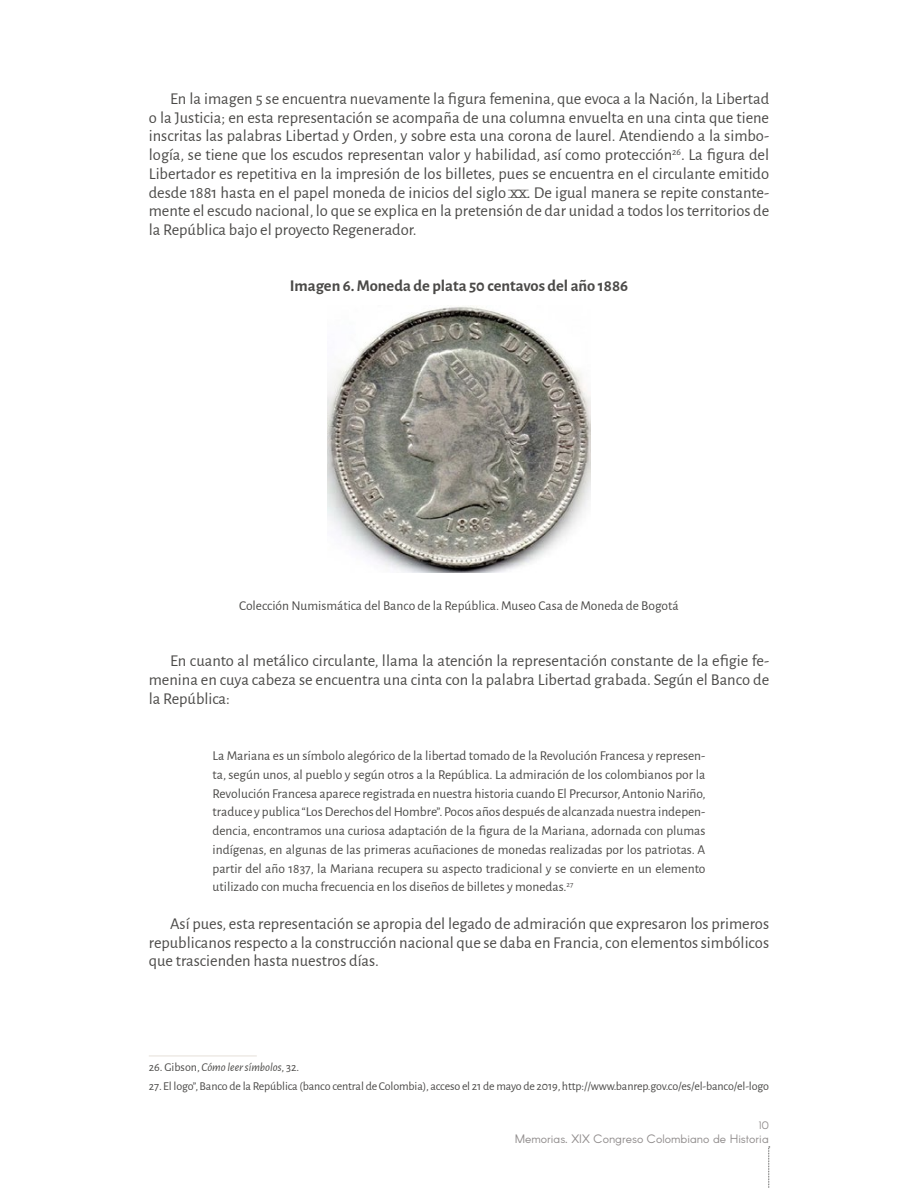
<style>
.page{position:relative;width:918px;height:1188px;background:#fff}
.page>*{position:absolute;margin:0;border:0;box-sizing:border-box;transform-origin:0 0}
.t1{font:16.5px/18.8px "Alegreya Sans";color:#4b4a48;text-align:justify}
.t2{font:700 16.5px "Alegreya Sans";color:#4b4a48}
.t3{font:13.5px/18.8px "Alegreya Sans";color:#4b4a48;text-align:justify}
.t4{font:12px "Alegreya Sans";letter-spacing:-.01em;color:#4b4a48}
.t5{font:12px "Arcon";color:#908c8c}
.t6{font:italic 12px "Alegreya Sans";color:#4b4a48}
.t7{font:10.5px "Arcon";color:#908c8c}
.s1{font-style:normal}
</style>
<div class="page">
<svg style="left:768px;top:1147px;width:2px;height:41px"></svg>
<img style="left:328px;top:306px;width:262px;height:267px">
<hr style="left:149px;top:1056px;width:108px;height:1px;background:#e5dfd8">
<p class="t1" style="left:149px;top:88px;width:622px;text-indent:21px">En la imagen 5 se encuentra nuevamente la figura femenina, que evoca a la Nación, la Libertad o la Justicia; en esta representación se acompaña de una columna envuelta en una cinta que tiene inscritas las palabras Libertad y Orden, y sobre esta una corona de laurel. Atendiendo a la simbo&shy;logía, se tiene que los escudos representan valor y habilidad, así como protección<sup>26</sup>. La figura del Libertador es repetitiva en la impresión de los billetes, pues se encuentra en el circulante emitido desde 1881 hasta en el papel moneda de inicios del siglo XX. De igual manera se repite constante&shy;mente el escudo nacional, lo que se explica en la pretensión de dar unidad a todos los territorios de la República bajo el proyecto Regenerador.</p>
<p class="t2" style="left:290px;top:274px;width:340px">Imagen 6. Moneda de plata 50 centavos del año 1886</p>
<p class="t3" style="left:239px;top:596px;width:441px">Colección Numismática del Banco de la República. Museo Casa de Moneda de Bogotá</p>
<p class="t1" style="left:149px;top:651px;width:622px;text-indent:21px">En cuanto al metálico circulante, llama la atención la representación constante de la efigie fe&shy;menina en cuya cabeza se encuentra una cinta con la palabra Libertad grabada. Según el Banco de la República:</p>
<p class="t3" style="left:213px;top:746px;width:495px">La Mariana es un símbolo alegórico de la libertad tomado de la Revolución Francesa y represen&shy;ta, según unos, al pueblo y según otros a la República. La admiración de los colombianos por la Revolución Francesa aparece registrada en nuestra historia cuando El Precursor, Antonio Nariño, traduce y publica “Los Derechos del Hombre”. Pocos años después de alcanzada nuestra indepen&shy;dencia, encontramos una curiosa adaptación de la figura de la Mariana, adornada con plumas indígenas, en algunas de las primeras acuñaciones de monedas realizadas por los patriotas. A partir del año 1837, la Mariana recupera su aspecto tradicional y se convierte en un elemento utilizado con mucha frecuencia en los diseños de billetes y monedas.<sup>27</sup></p>
<p class="t1" style="left:149px;top:913px;width:622px;text-indent:21px">Así pues, esta representación se apropia del legado de admiración que expresaron los primeros republicanos respecto a la construcción nacional que se daba en Francia, con elementos simbólicos que trascienden hasta nuestros días.</p>
<p class="t6" style="left:149px;top:1059px;width:152px"><span class="s1">26. Gibson,</span> Cómo leer símbolos<span class="s1">, 32.</span></p>
<p class="t4" style="left:149px;top:1078px;width:622px">27. El logo”, Banco de la República (banco central de Colombia), acceso el 21 de mayo de 2019, http://www.banrep.gov.co/es/el-banco/el-logo</p>
<p class="t7" style="left:759px;top:1118px;width:11px">10</p>
<p class="t5" style="left:515px;top:1131px;width:256px">Memorias. XIX Congreso Colombiano de Historia</p>
</div>
